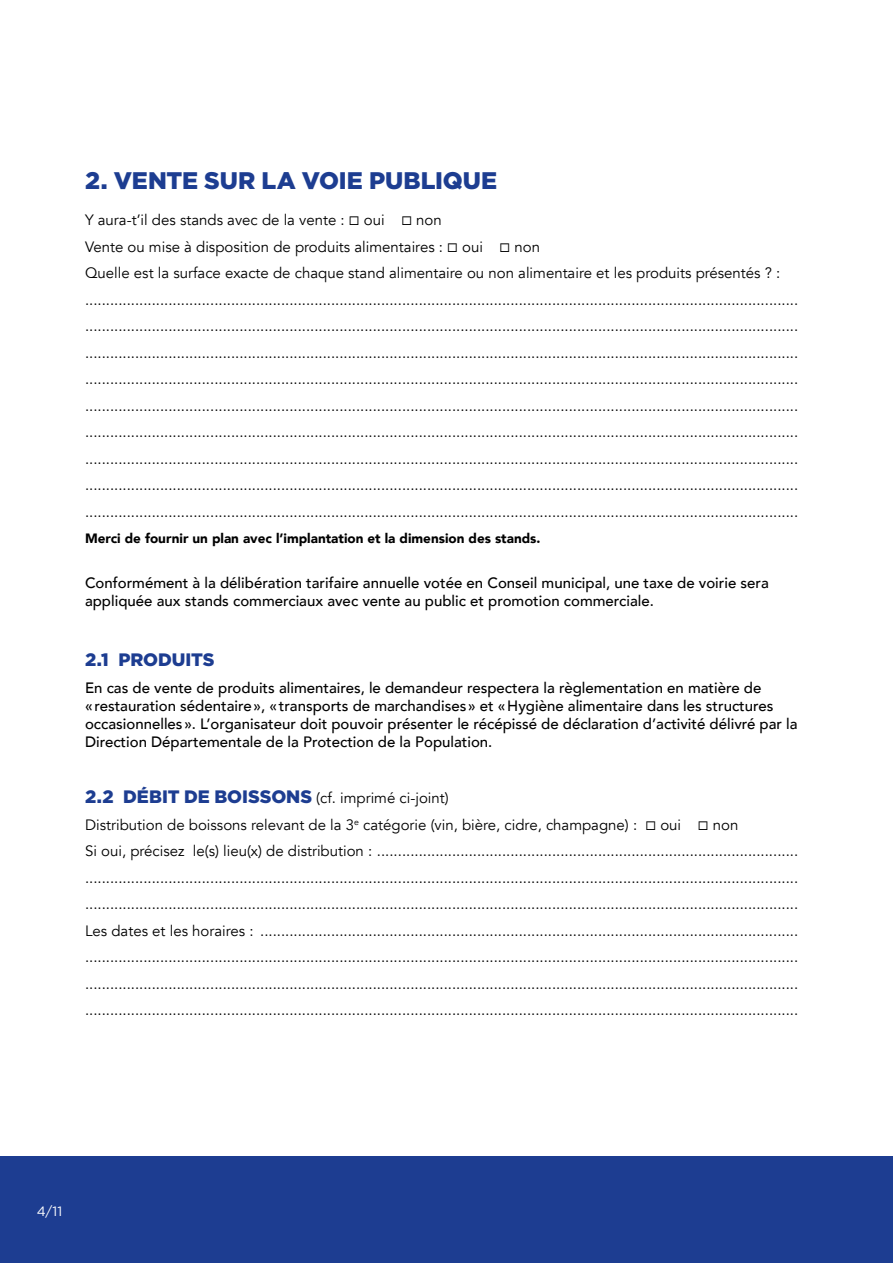
<style>
.page{position:relative;width:893px;height:1263px;background:#fff}
.page>*{position:absolute;margin:0;border:0;box-sizing:border-box;transform-origin:0 0}
.t1{font:900 24px "Gotham";letter-spacing:-.005em;color:#1d3d91}
.t2{font:900 18px "Gotham";letter-spacing:-.005em;color:#1d3d91}
.t3{font:15px/26.5px "Avenir";color:#000}
.t4{font:500 15px/18px "Avenir";color:#000}
.t5{font:900 13.5px "Avenir";color:#000}
.t6{font:13.5px "Gotham";color:#fff}
.s1{font-family:"Gotham";font-weight:900;font-size:18px;color:#1d3d91}
</style>
<div class="page">
<div style="left:0;top:1155px;width:893px;height:108px;background:#1d3d91"></div>
<h1 class="t1" style="left:85px;top:164px;width:414px">2. VENTE SUR LA VOIE PUBLIQUE</h1>
<p class="t3" style="left:85px;top:207px;width:715px">Y aura-t’il des stands avec de la vente : ◻ oui ◻ non<br>Vente ou mise à disposition de produits alimentaires : ◻ oui ◻ non<br>Quelle est la surface exacte de chaque stand alimentaire ou non alimentaire et les produits présentés ? : ........................................................................................................................................................................... ........................................................................................................................................................................... ........................................................................................................................................................................... ........................................................................................................................................................................... ........................................................................................................................................................................... ........................................................................................................................................................................... ........................................................................................................................................................................... ........................................................................................................................................................................... ...........................................................................................................................................................................</p>
<p class="t5" style="left:85px;top:527px;width:457px">Merci de fournir un plan avec l’implantation et la dimension des stands.</p>
<p class="t4" style="left:85px;top:573px;width:685px">Conformément à la délibération tarifaire annuelle votée en Conseil municipal, une taxe de voirie sera appliquée aux stands commerciaux avec vente au public et promotion commerciale.</p>
<p class="t2" style="left:85px;top:647px;width:131px">2.1 PRODUITS</p>
<p class="t4" style="left:85px;top:678px;width:714px">En cas de vente de produits alimentaires, le demandeur respectera la règlementation en matière de «restauration sédentaire», «transports de marchandises » et «Hygiène alimentaire dans les structures occasionnelles ». L’organisateur doit pouvoir présenter le récépissé de déclaration d’activité délivré par la Direction Départementale de la Protection de la Population.</p>
<p class="t3" style="left:85px;top:785px;width:715px"><span class="s1">2.2 DÉBIT DE BOISSONS</span> (cf. imprimé ci-joint)<br>Distribution de boissons relevant de la 3<sup>e</sup> catégorie (vin, bière, cidre, champagne) : ◻ oui ◻ non<br>Si oui, précisez le(s) lieu(x) de distribution : ..................................................................................................... ........................................................................................................................................................................... ...........................................................................................................................................................................<br>Les dates et les horaires : ................................................................................................................................. ........................................................................................................................................................................... ........................................................................................................................................................................... ...........................................................................................................................................................................</p>
<p class="t6" style="left:37px;top:1203px;width:27px">4/11</p>
</div>
